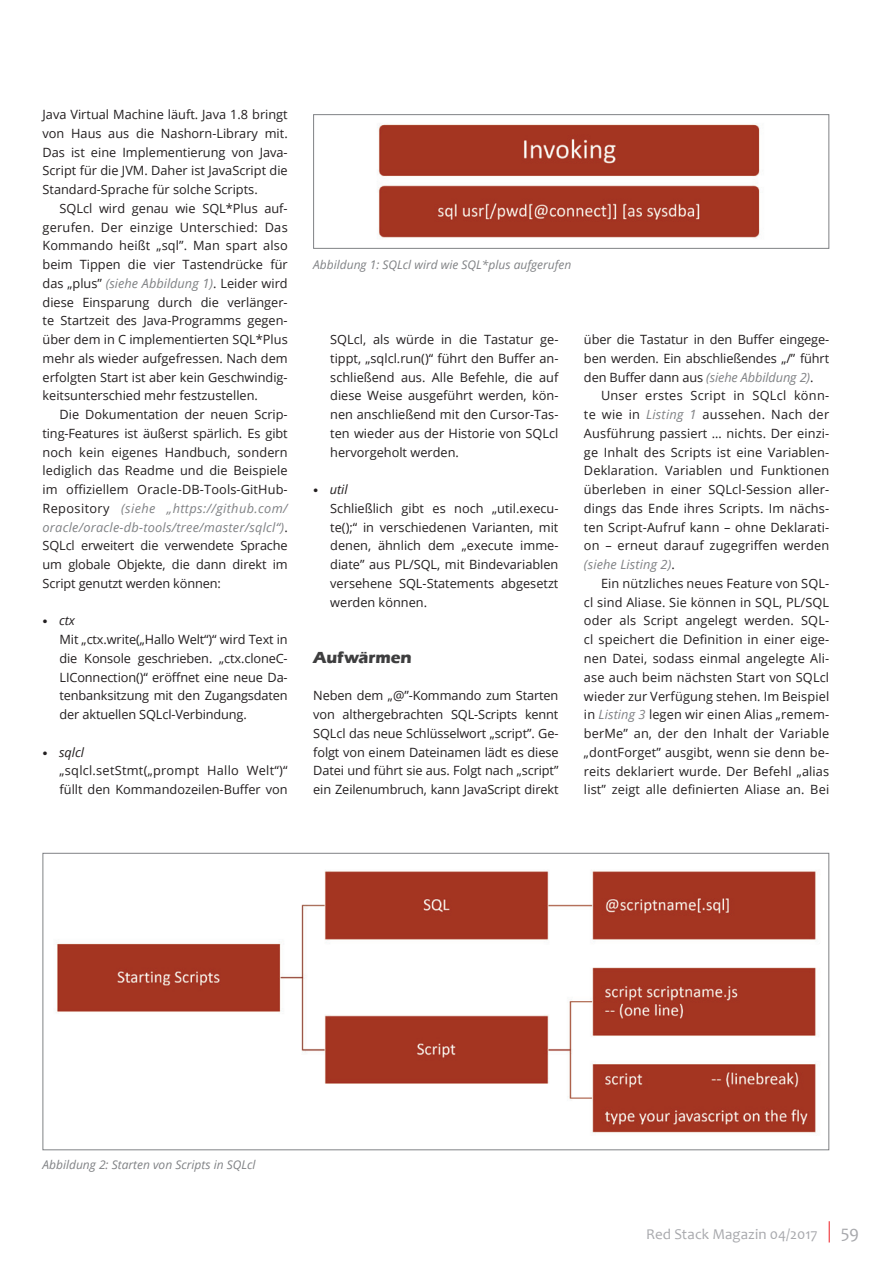
<style>
.page{position:relative;width:893px;height:1263px;background:#fff}
.page>*{position:absolute;margin:0;border:0;box-sizing:border-box;transform-origin:0 0}
.t1{font:18px "Candara";color:#a8a9ad}
.t2{font:700 16.5px "Eras ITC";letter-spacing:-.005em;color:#3e3e3f}
.t3{font:15px "Candara";letter-spacing:.005em;color:#a8a9ad}
.t4{font:12.75px/18.8px "Open Sans";color:#231f20;text-align:justify}
.t5{font:italic 12px "Open Sans";color:#808285}
.s1{font-style:italic;color:#808285}
.s2{font-family:"Stone Serif Std";font-weight:500;font-size:10.5px}
.s3{font-style:italic}
</style>
<div class="page">
<svg style="left:829px;top:1221px;width:1px;height:21px"></svg>
<img style="left:378px;top:123px;width:382px;height:115px">
<div style="left:313px;top:114px;width:516px;height:135px;border:1px solid #808285"></div>
<img style="left:56px;top:871px;width:760px;height:262px">
<p class="t4" style="left:43px;top:105px;width:247px">Java Virtual Machine läuft. Java 1.8 bringt von Haus aus die Nashorn-Library mit.<br>Das ist eine Implementierung von Java-Script für die JVM. Daher ist JavaScript die Standard-Sprache für solche Scripts.</p>
<p class="t4" style="left:43px;top:199px;width:247px;text-indent:17px">SQLcl wird genau wie SQL*Plus auf&shy;gerufen. Der einzige Unterschied: Das Kommando heißt „sql”. Man spart also beim Tippen die vier Tastendrücke für das „plus” <span class="s1">(siehe Abbildung 1)</span>. Leider wird diese Einsparung durch die verlänger&shy;te Startzeit des Java-Programms gegen&shy;über dem in C implementierten SQL*Plus mehr als wieder aufgefressen. Nach dem erfolgten Start ist aber kein Geschwindig&shy;keitsunterschied mehr festzustellen.</p>
<p class="t4" style="left:43px;top:405px;width:247px;text-indent:17px">Die Dokumentation der neuen Scrip&shy;ting-Features ist äußerst spärlich. Es gibt noch kein eigenes Handbuch, sondern lediglich das Readme und die Beispiele im offiziellem Oracle-DB-Tools-GitHub-Repository <span class="s1">(siehe „https://github.com/ oracle/oracle-db-tools/tree/master/sqlcl“)</span>.<br>SQLcl erweitert die verwendete Sprache um globale Objekte, die dann direkt im Script genutzt werden können:</p>
<p class="t4" style="left:60px;top:611px;width:230px;text-align:left;text-indent:-17px"><span class="s2">•</span> <span class="s3">ctx<br></span>Mit „ctx.write(„Hallo Welt“)“ wird Text in die Konsole geschrieben. „ctx.cloneC-LIConnection()“ eröffnet eine neue Da&shy;tenbanksitzung mit den Zugangsdaten der aktuellen SQLcl-Verbindung.</p>
<p class="t4" style="left:60px;top:742px;width:230px;text-align:left;text-indent:-17px"><span class="s2">•</span> <span class="s3">sqlcl<br></span>„sqlcl.setStmt(„prompt Hallo Welt“)“ füllt den Kommandozeilen-Buffer von</p>
<p class="t5" style="left:313px;top:256px;width:260px">Abbildung 1: SQLcl wird wie SQL*plus aufgerufen</p>
<p class="t4" style="left:330px;top:330px;width:230px">SQLcl, als würde in die Tastatur ge&shy;tippt, „sqlcl.run()“ führt den Buffer an&shy;schließend aus. Alle Befehle, die auf diese Weise ausgeführt werden, kön&shy;nen anschließend mit den Cursor-Tas&shy;ten wieder aus der Historie von SQLcl hervorgeholt werden.</p>
<p class="t4" style="left:330px;top:480px;width:230px;text-align:left;text-indent:-17px"><span class="s2">•</span> <span class="s3">util<br></span>Schließlich gibt es noch „util.execu&shy;te();“ in verschiedenen Varianten, mit denen, ähnlich dem „execute imme&shy;diate” aus PL/SQL, mit Bindevariablen versehene SQL-Statements abgesetzt werden können.</p>
<p class="t2" style="left:313px;top:648px;width:100px">Aufwärmen</p>
<p class="t4" style="left:313px;top:686px;width:247px">Neben dem „@”-Kommando zum Starten von althergebrachten SQL-Scripts kennt SQLcl das neue Schlüsselwort „script”. Ge&shy;folgt von einem Dateinamen lädt es diese Datei und führt sie aus. Folgt nach „script” ein Zeilenumbruch, kann JavaScript direkt</p>
<p class="t4" style="left:584px;top:330px;width:247px">über die Tastatur in den Buffer eingege&shy;ben werden. Ein abschließendes „/” führt den Buffer dann aus <span class="s1">(siehe Abbildung 2)</span>.</p>
<p class="t4" style="left:584px;top:386px;width:247px;text-indent:17px">Unser erstes Script in SQLcl könn&shy;te wie in <span class="s1">Listing 1</span> aussehen. Nach der Ausführung passiert … nichts. Der einzi&shy;ge Inhalt des Scripts ist eine Variablen-Deklaration. Variablen und Funktionen überleben in einer SQLcl-Session aller&shy;dings das Ende ihres Scripts. Im nächs&shy;ten Script-Aufruf kann – ohne Deklarati&shy;on – erneut darauf zugegriffen werden <span class="s1">(siehe Listing 2)</span>.</p>
<p class="t4" style="left:584px;top:574px;width:247px;text-indent:17px">Ein nützliches neues Feature von SQL&shy;cl sind Aliase. Sie können in SQL, PL/SQL oder als Script angelegt werden. SQL&shy;cl speichert die Definition in einer eige&shy;nen Datei, sodass einmal angelegte Ali&shy;ase auch beim nächsten Start von SQLcl wieder zur Verfügung stehen. Im Beispiel in <span class="s1">Listing 3</span> legen wir einen Alias „remem&shy;berMe” an, der den Inhalt der Variable „dontForget” ausgibt, wenn sie denn be&shy;reits deklariert wurde. Der Befehl „alias list” zeigt alle definierten Aliase an. Bei</p>
<p class="t5" style="left:43px;top:1156px;width:215px">Abbildung 2: Starten von Scripts in SQLcl</p>
<p class="t3" style="left:646px;top:1224px;width:173px">Red Stack Magazin 04/2017</p>
<h1 class="t1" style="left:841px;top:1221px;width:20px">59</h1>
</div>
